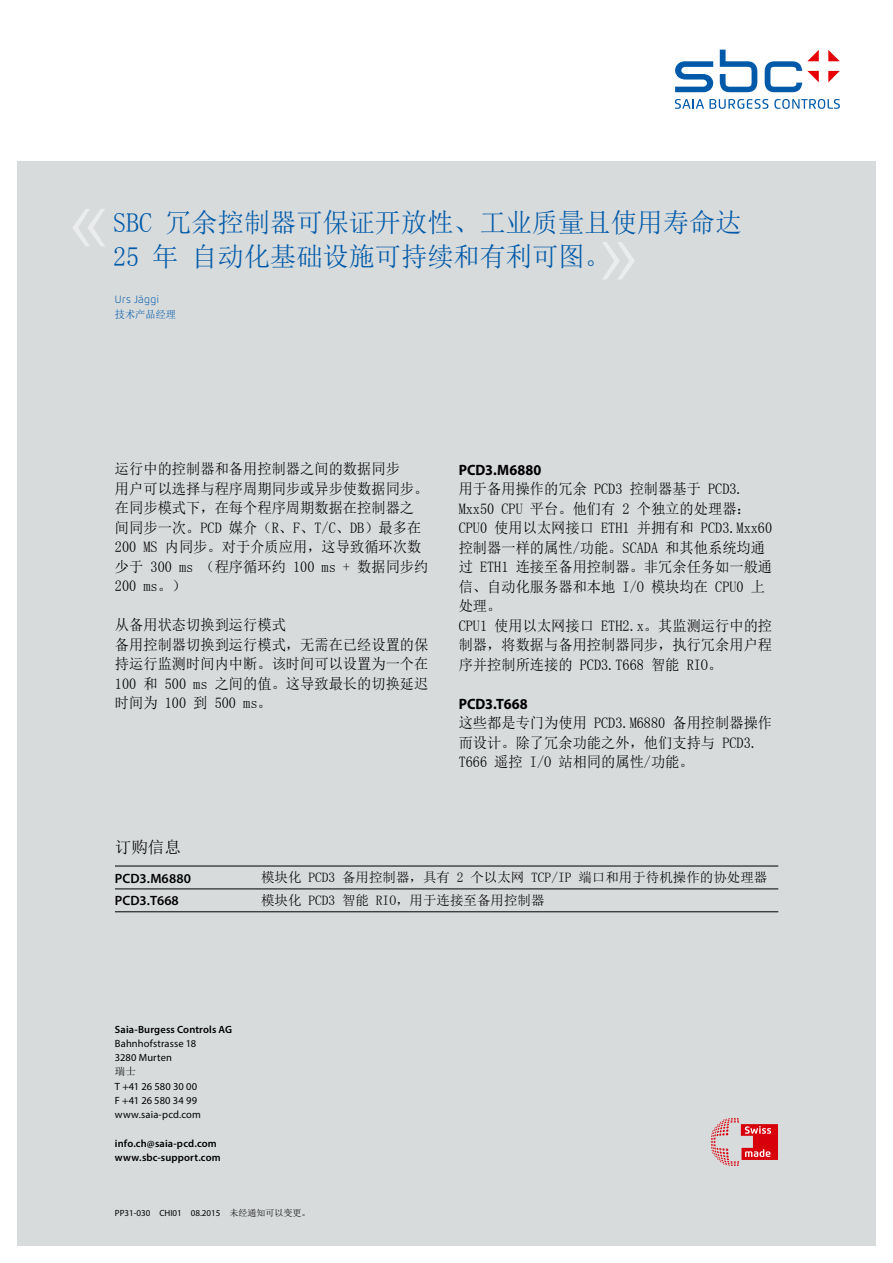
<style>
.page{position:relative;width:893px;height:1263px;background:#fff}
.page>*{position:absolute;margin:0;border:0;box-sizing:border-box;transform-origin:0 0}
.t1{font:27px/34.5px "Sim Sun";color:#005aa9}
.t2{font:16.5px "Sim Sun";color:#000}
.t3{font:15px/19.5px "Sim Sun";color:#000;scale:.95 1}
.t4{font:700 15px "Myriad Pro";letter-spacing:.005em;color:#000;scale:.95 1}
.t5{font:13.5px "Sim Sun";color:#000}
.t6{font:600 13.5px "Myriad Pro";color:#000}
.t7{font:10.5px "Myriad Pro";letter-spacing:.01em;color:#000}
.t8{font:600 10.5px "Myriad Pro";letter-spacing:.015em;color:#000}
.t9{font:300 10.5px/15px "Flexo";letter-spacing:.035em;color:#005aa9}
.t10{font:10.5px "Sim Sun";color:#000}
.t11{font:9px "Myriad Pro";color:#000}
.s1{font-family:"Sim Sun";font-weight:400}
.s2{font-family:"Sim Sun"}
</style>
<div class="page">
<div style="left:17px;top:162px;width:859px;height:1084px;background:#d8dbdc"></div>
<svg style="left:675px;top:50px;width:165px;height:42px"></svg>
<svg style="left:675px;top:99px;width:93px;height:10px"></svg>
<svg style="left:774px;top:99px;width:66px;height:10px"></svg>
<svg style="left:711px;top:1118px;width:67px;height:48px"></svg>
<svg style="left:73px;top:209px;width:32px;height:37px"></svg>
<svg style="left:602px;top:242px;width:33px;height:38px"></svg>
<hr style="left:115px;top:865px;width:146px;height:1px;background:#000">
<hr style="left:261px;top:865px;width:517px;height:1px;background:#000">
<hr style="left:115px;top:889px;width:146px;height:1px;background:#000">
<hr style="left:261px;top:889px;width:517px;height:1px;background:#000">
<hr style="left:115px;top:911px;width:146px;height:1px;background:#000">
<hr style="left:261px;top:911px;width:517px;height:1px;background:#000">
<p class="t1" style="left:113px;top:205px;width:630px">SBC 冗余控制器可保证开放性、工业质量且使用寿命达<br>25 年 自动化基础设施可持续和有利可图。</p>
<p class="t9" style="left:115px;top:292px;width:63px">Urs Jäggi<br><span class="s1">技术产品经理</span></p>
<p class="t3" style="left:115px;top:459px;width:331px">运行中的控制器和备用控制器之间的数据同步<br>用户可以选择与程序周期同步或异步使数据同步。在同步模式下，在每个程序周期数据在控制器之间同步一次。PCD 媒介（R、F、T/C、DB）最多在<br>200 MS 内同步。对于介质应用，这导致循环次数少于 300 ms （程序循环约 100 ms + 数据同步约<br>200 ms。）</p>
<p class="t3" style="left:115px;top:615px;width:181px">从备用状态切换到运行模式</p>
<p class="t3" style="left:115px;top:635px;width:332px;text-align:justify">备用控制器切换到运行模式，无需在已经设置的保持运行监测时间内中断。该时间可以设置为一个在100 和 500 ms 之间的值。这导致最长的切换延迟时间为 100 到 500 ms。</p>
<p class="t4" style="left:459px;top:460px;width:89px">PCD3.M6880</p>
<p class="t3" style="left:459px;top:479px;width:331px">用于备用操作的冗余 PCD3 控制器基于 PCD3.<br>Mxx50 CPU 平台。他们有 2 个独立的处理器：<br>CPU0 使用以太网接口 ETH1 并拥有和 PCD3.Mxx60控制器一样的属性/功能。SCADA 和其他系统均通过 ETH1 连接至备用控制器。非冗余任务如一般通信、自动化服务器和本地 I/O 模块均在 CPU0 上处理。<br>CPU1 使用以太网接口 ETH2.x。其监测运行中的控制器，将数据与备用控制器同步，执行冗余用户程序并控制所连接的 PCD3.T668 智能 RIO。</p>
<p class="t4" style="left:459px;top:694px;width:74px">PCD3.T668</p>
<p class="t3" style="left:459px;top:713px;width:331px">这些都是专门为使用 PCD3.M6880 备用控制器操作而设计。除了冗余功能之外，他们支持与 PCD3.<br>T666 遥控 I/O 站相同的属性/功能。</p>
<p class="t2" style="left:115px;top:839px;width:67px">订购信息</p>
<p class="t6" style="left:115px;top:869px;width:78px">PCD3.M6880</p>
<p class="t5" style="left:261px;top:870px;width:508px">模块化 PCD3 备用控制器，具有 2 个以太网 TCP/IP 端口和用于待机操作的协处理器</p>
<p class="t6" style="left:115px;top:892px;width:65px">PCD3.T668</p>
<p class="t5" style="left:261px;top:893px;width:285px">模块化 PCD3 智能 RIO，用于连接至备用控制器</p>
<p class="t8" style="left:115px;top:1022px;width:119px">Saia-Burgess Controls AG</p>
<p class="t7" style="left:115px;top:1037px;width:83px">Bahnhofstrasse 18</p>
<p class="t7" style="left:115px;top:1051px;width:58px">3280 Murten</p>
<p class="t10" style="left:115px;top:1066px;width:22px">瑞士</p>
<p class="t7" style="left:115px;top:1080px;width:84px">T +41 26 580 30 00</p>
<p class="t7" style="left:115px;top:1094px;width:84px">F +41 26 580 34 99</p>
<p class="t7" style="left:115px;top:1108px;width:87px">www.saia-pcd.com</p>
<p class="t8" style="left:115px;top:1136px;width:103px">info.ch@saia-pcd.com</p>
<p class="t8" style="left:115px;top:1151px;width:107px">www.sbc-support.com</p>
<p class="t11" style="left:115px;top:1207px;width:197px">PP31-030 CHI01 08.2015 <span class="s2">未经通知可以变更。</span></p>
</div>
